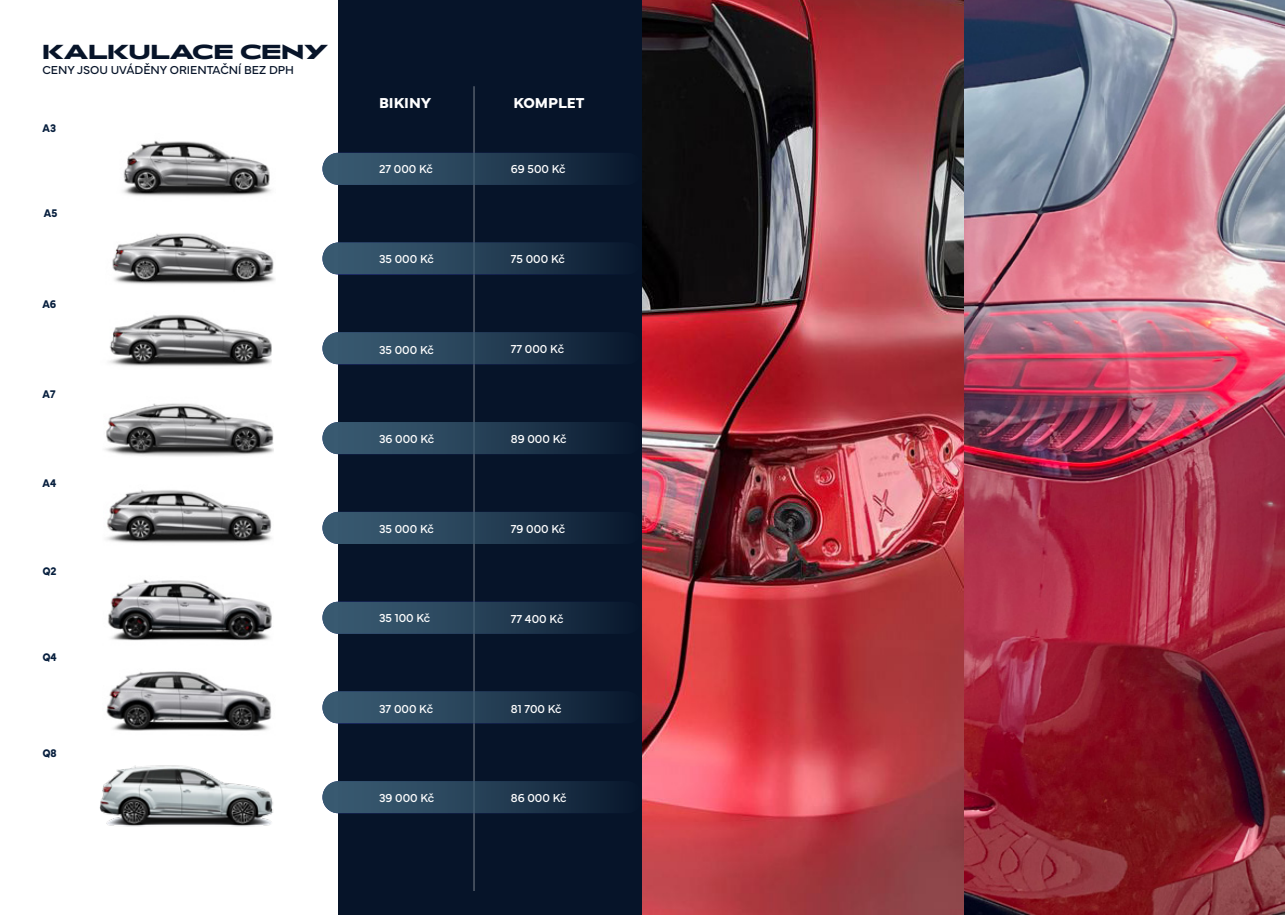
<style>
.page{position:relative;width:1285px;height:915px;background:#fff}
.page>*{position:absolute;margin:0;border:0;box-sizing:border-box;transform-origin:0 0}
.t1{font:700 expanded 21px "Anisette Std";color:#071429}
.t2{font:700 15px "Mundial";color:#fff}
.t3{font:12px "Mundial";color:#fff}
.t4{font:12px "Mundial";color:#071429}
.t5{font:700 11.55px "Mundial";color:#071f3e;scale:.91 1}
</style>
<div class="page">
<div style="left:338px;top:0;width:946px;height:914px;background:#061429"></div>
<hr style="left:473px;top:86px;width:1px;height:804px;background:#fff">
<svg style="left:322px;top:153px;width:320px;height:32px"></svg>
<div style="left:322px;top:153px;width:320px;height:31px;background:linear-gradient(to right,#3e6178,#0b1b30);border-radius:16px"></div>
<div style="left:322px;top:242px;width:320px;height:32px;background:linear-gradient(to right,#3e6178,#0a1a30);border-radius:16px"></div>
<div style="left:322px;top:332px;width:320px;height:32px;background:linear-gradient(to right,#3e6178,#0a1b30);border-radius:16px"></div>
<div style="left:322px;top:422px;width:320px;height:32px;background:linear-gradient(to right,#3e6178,#0a1a30);border-radius:16px"></div>
<svg style="left:322px;top:511px;width:320px;height:33px"></svg>
<div style="left:322px;top:511px;width:320px;height:32px;background:linear-gradient(to right,#3e6179,#0a1a2f);border-radius:16px"></div>
<div style="left:322px;top:601px;width:320px;height:32px;background:linear-gradient(to right,#3e6178,#0a1a2f);border-radius:16px"></div>
<div style="left:322px;top:691px;width:320px;height:32px;background:linear-gradient(to right,#3e6178,#0a1a30);border-radius:16px"></div>
<svg style="left:322px;top:780px;width:320px;height:33px"></svg>
<div style="left:322px;top:780px;width:320px;height:32px;background:linear-gradient(to right,#3f6279,#0a1a2f);border-radius:16px"></div>
<img style="left:642px;top:0;width:642px;height:914px">
<img style="left:123px;top:140px;width:148px;height:56px">
<img style="left:112px;top:233px;width:163px;height:51px">
<img style="left:109px;top:315px;width:162px;height:52px">
<img style="left:105px;top:403px;width:168px;height:53px">
<img style="left:106px;top:489px;width:166px;height:54px">
<img style="left:108px;top:579px;width:164px;height:62px">
<img style="left:106px;top:671px;width:166px;height:60px">
<img style="left:99px;top:765px;width:174px;height:62px">
<h1 class="t1" style="left:43px;top:41px;width:287px">KALKULACE CENY</h1>
<p class="t4" style="left:43px;top:60px;width:253px">CENY JSOU UVÁDĚNY ORIENTAČNÍ BEZ DPH</p>
<p class="t5" style="left:43px;top:119px;width:16px">A3</p>
<p class="t5" style="left:44px;top:204px;width:16px">A5</p>
<p class="t5" style="left:43px;top:295px;width:17px">A6</p>
<p class="t5" style="left:43px;top:385px;width:16px">A7</p>
<p class="t5" style="left:43px;top:474px;width:17px">A4</p>
<p class="t5" style="left:43px;top:562px;width:17px">Q2</p>
<p class="t5" style="left:43px;top:647px;width:17px">Q4</p>
<p class="t5" style="left:43px;top:743px;width:17px">Q8</p>
<p class="t2" style="left:379px;top:91px;width:54px">BIKINY</p>
<p class="t2" style="left:513px;top:91px;width:72px">KOMPLET</p>
<p class="t3" style="left:379px;top:160px;width:55px">27 000 Kč</p>
<p class="t3" style="left:511px;top:159px;width:56px">69 500 Kč</p>
<p class="t3" style="left:379px;top:250px;width:56px">35 000 Kč</p>
<p class="t3" style="left:511px;top:250px;width:55px">75 000 Kč</p>
<p class="t3" style="left:379px;top:341px;width:56px">35 000 Kč</p>
<p class="t3" style="left:511px;top:339px;width:55px">77 000 Kč</p>
<p class="t3" style="left:379px;top:429px;width:57px">36 000 Kč</p>
<p class="t3" style="left:511px;top:429px;width:57px">89 000 Kč</p>
<p class="t3" style="left:379px;top:519px;width:56px">35 000 Kč</p>
<p class="t3" style="left:511px;top:519px;width:56px">79 000 Kč</p>
<p class="t3" style="left:379px;top:608px;width:53px">35 100 Kč</p>
<p class="t3" style="left:511px;top:609px;width:54px">77 400 Kč</p>
<p class="t3" style="left:379px;top:699px;width:56px">37 000 Kč</p>
<p class="t3" style="left:511px;top:699px;width:52px">81 700 Kč</p>
<p class="t3" style="left:379px;top:788px;width:57px">39 000 Kč</p>
<p class="t3" style="left:511px;top:788px;width:57px">86 000 Kč</p>
</div>
